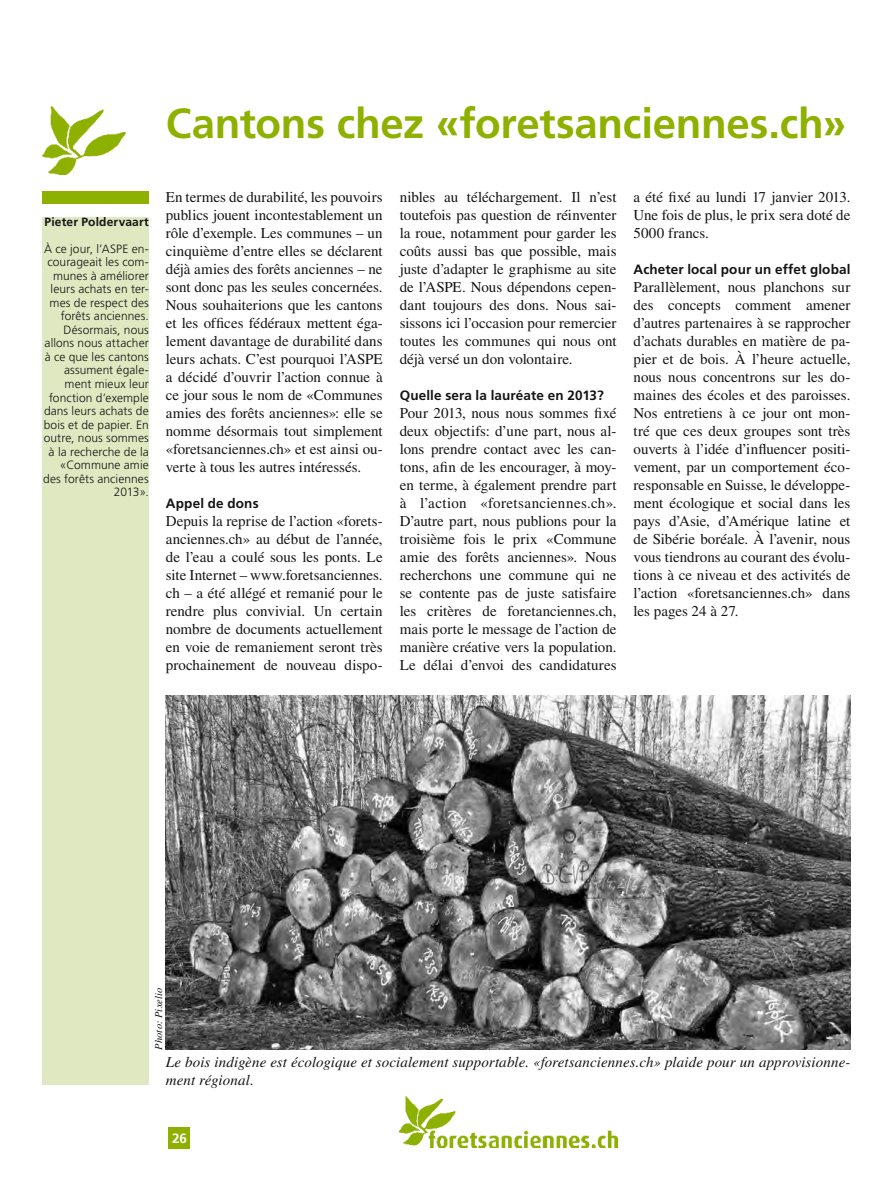
<style>
.page{position:relative;width:893px;height:1191px;background:#fff}
.page>*{position:absolute;margin:0;border:0;box-sizing:border-box;transform-origin:0 0}
.t1{font:700 42px "Frutiger LT Std";letter-spacing:-.005em;color:#8eb100}
.t2{font:15px/18px "Times LT Std";color:#131413;text-align:justify}
.t3{font:italic 15px/18px "Times LT Std";letter-spacing:.005em;color:#131413}
.t4{font:700 13.5px "Frutiger LT Std";letter-spacing:.01em;color:#131413}
.t5{font:700 13.5px "Frutiger LT Std";color:#fff}
.t6{font:300 12px/13.5px "Frutiger LT Std";letter-spacing:.005em;color:#131413;text-align:right}
.t7{font:700 12px "Frutiger LT Std";letter-spacing:.015em;color:#131413}
.t8{font:italic 10.5px "Times LT Std";letter-spacing:.015em;color:#131413}
</style>
<div class="page">
<div style="left:169px;top:1127px;width:21px;height:21px;background:#8eb100"></div>
<div style="left:43px;top:217px;width:106px;height:867px;background:#e0e8c1"></div>
<div style="left:43px;top:191px;width:106px;height:13px;background:#8eb100"></div>
<img style="left:43px;top:106px;width:83px;height:69px">
<img style="left:400px;top:1096px;width:217px;height:51px">
<img style="left:166px;top:696px;width:684px;height:353px">
<h1 class="t1" style="left:166px;top:99px;width:682px">Cantons chez «foretsanciennes.ch»</h1>
<p class="t7" style="left:45px;top:215px;width:106px">Pieter Poldervaart</p>
<p class="t6" style="left:43px;top:242px;width:107px">À ce jour, l’ASPE en&shy;courageait les com&shy;munes à améliorer leurs achats en ter&shy;mes de respect des forêts anciennes.<br>Désormais, nous allons nous attacher à ce que les cantons assument égale&shy;ment mieux leur fonction d’exemple dans leurs achats de bois et de papier. En outre, nous sommes à la recherche de la «Commune amie des forêts anciennes<br>2013».</p>
<p class="t2" style="left:166px;top:187px;width:218px">En termes de durabilité, les pouvoirs publics jouent incontestablement un rôle d’exemple. Les communes – un cinquième d’entre elles se déclarent déjà amies des forêts anciennes – ne sont donc pas les seules concernées.<br>Nous souhaiterions que les cantons et les offices fédéraux mettent éga&shy;lement davantage de durabilité dans leurs achats. C’est pourquoi l’ASPE a décidé d’ouvrir l’action connue à ce jour sous le nom de «Communes amies des forêts anciennes»: elle se nomme désormais tout simplement «foretsanciennes.ch» et est ainsi ou&shy;verte à tous les autres intéressés.</p>
<p class="t4" style="left:166px;top:495px;width:94px">Appel de dons</p>
<p class="t2" style="left:166px;top:511px;width:218px">Depuis la reprise de l’action «forets&shy;anciennes.ch» au début de l’année, de l’eau a coulé sous les ponts. Le site Internet – www.foretsanciennes. ch – a été allégé et remanié pour le rendre plus convivial. Un certain nombre de documents actuellement en voie de remaniement seront très prochainement de nouveau dispo-</p>
<p class="t2" style="left:400px;top:187px;width:218px">nibles au téléchargement. Il n’est toutefois pas question de réinventer la roue, notamment pour garder les coûts aussi bas que possible, mais juste d’adapter le graphisme au site de l’ASPE. Nous dépendons cepen&shy;dant toujours des dons. Nous sai&shy;sissons ici l’occasion pour remercier toutes les communes qui nous ont déjà versé un don volontaire.</p>
<p class="t4" style="left:400px;top:387px;width:206px">Quelle sera la lauréate en 2013?</p>
<p class="t2" style="left:400px;top:403px;width:218px">Pour 2013, nous nous sommes fixé deux objectifs: d’une part, nous al&shy;lons prendre contact avec les can&shy;tons, afin de les encourager, à moy&shy;en terme, à également prendre part à l’action «foretsanciennes.ch».<br>D’autre part, nous publions pour la troisième fois le prix «Commune amie des forêts anciennes». Nous recherchons une commune qui ne se contente pas de juste satisfaire les critères de foretanciennes.ch, mais porte le message de l’action de manière créative vers la population.<br>Le délai d’envoi des candidatures</p>
<p class="t2" style="left:634px;top:187px;width:218px">a été fixé au lundi 17 janvier 2013.<br>Une fois de plus, le prix sera doté de 5000 francs.</p>
<p class="t4" style="left:634px;top:261px;width:218px">Acheter local pour un effet global</p>
<p class="t2" style="left:634px;top:277px;width:218px">Parallèlement, nous planchons sur des concepts comment amener d’autres partenaires à se rapprocher d’achats durables en matière de pa&shy;pier et de bois. À l’heure actuelle, nous nous concentrons sur les do&shy;maines des écoles et des paroisses.<br>Nos entretiens à ce jour ont mon&shy;tré que ces deux groupes sont très ouverts à l’idée d’influencer positi&shy;vement, par un comportement éco&shy;responsable en Suisse, le développe&shy;ment écologique et social dans les pays d’Asie, d’Amérique latine et de Sibérie boréale. À l’avenir, nous vous tiendrons au courant des évolu&shy;tions à ce niveau et des activités de l’action «foretsanciennes.ch» dans les pages 24 à 27.</p>
<p class="t8" style="left:153px;top:1049px;width:64px;rotate:-90deg">Photo: Pixelio</p>
<p class="t3" style="left:166px;top:1052px;width:686px">Le bois indigène est écologique et socialement supportable. «foretsanciennes.ch» plaide pour un approvisionne&shy;ment régional.</p>
<p class="t5" style="left:172px;top:1130px;width:17px">26</p>
</div>
